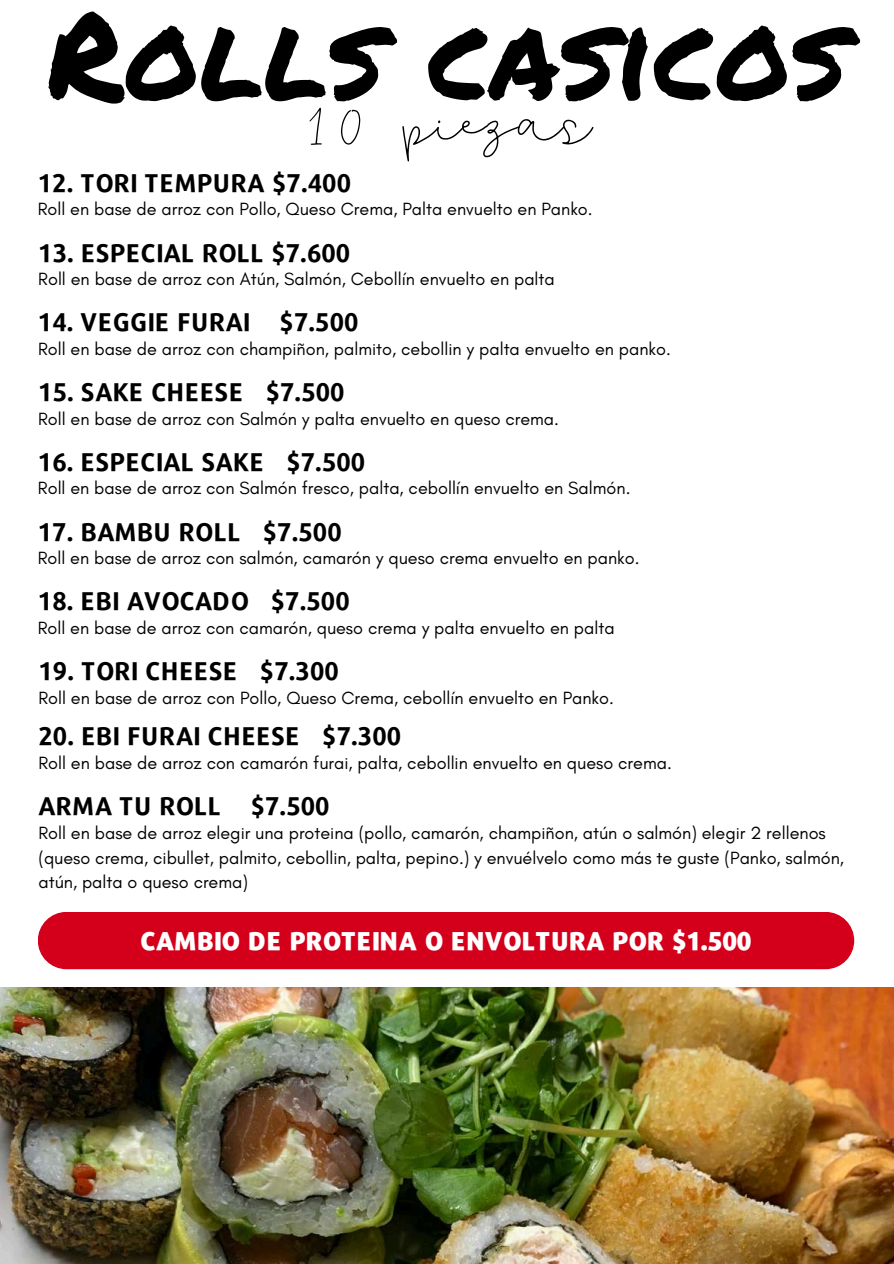
<style>
.page{position:relative;width:894px;height:1264px;background:#fff}
.page>*{position:absolute;margin:0;border:0;box-sizing:border-box;transform-origin:0 0}
.t1{font:120px "Permanent Marker";color:#000}
.t2{font:63.9px "Beautiful";color:#000}
.t3{font:700 25.5px "Repo";color:#000}
.t4{font:900 25.5px "Repo";color:#fff}
.t5{font:18px/24.8px "Glacial Indifference";color:#000}
</style>
<div class="page">
<img style="left:0;top:987px;width:893px;height:276px">
<div style="left:38px;top:911px;width:816px;height:58px;background:#d4001b;border-radius:29px"></div>
<h1 class="t1" style="left:47px;top:-34px;width:801px">Rolls casicos</h1>
<h2 class="t2" style="left:303px;top:84px;width:290px">10 piezas</h2>
<h3 class="t3" style="left:38px;top:166px;width:315px">12. TORI TEMPURA $7.400</h3>
<p class="t5" style="left:38px;top:197px;width:556px">Roll en base de arroz con Pollo, Queso Crema, Palta envuelto en Panko.</p>
<h3 class="t3" style="left:38px;top:236px;width:313px">13. ESPECIAL ROLL $7.600</h3>
<p class="t5" style="left:38px;top:266px;width:518px">Roll en base de arroz con Atún, Salmón, Cebollín envuelto en palta</p>
<h3 class="t3" style="left:38px;top:305px;width:322px">14. VEGGIE FURAI $7.500</h3>
<p class="t5" style="left:38px;top:336px;width:634px">Roll en base de arroz con champiñon, palmito, cebollin y palta envuelto en panko.</p>
<h3 class="t3" style="left:38px;top:375px;width:308px">15. SAKE CHEESE $7.500</h3>
<p class="t5" style="left:38px;top:406px;width:522px">Roll en base de arroz con Salmón y palta envuelto en queso crema.</p>
<h3 class="t3" style="left:38px;top:445px;width:329px">16. ESPECIAL SAKE $7.500</h3>
<p class="t5" style="left:38px;top:475px;width:594px">Roll en base de arroz con Salmón fresco, palta, cebollín envuelto en Salmón.</p>
<h3 class="t3" style="left:38px;top:515px;width:305px">17. BAMBU ROLL $7.500</h3>
<p class="t5" style="left:38px;top:545px;width:603px">Roll en base de arroz con salmón, camarón y queso crema envuelto en panko.</p>
<h3 class="t3" style="left:38px;top:584px;width:313px">18. EBI AVOCADO $7.500</h3>
<p class="t5" style="left:38px;top:615px;width:578px">Roll en base de arroz con camarón, queso crema y palta envuelto en palta</p>
<h3 class="t3" style="left:38px;top:654px;width:302px">19. TORI CHEESE $7.300</h3>
<p class="t5" style="left:38px;top:685px;width:576px">Roll en base de arroz con Pollo, Queso Crema, cebollín envuelto en Panko.</p>
<h3 class="t3" style="left:38px;top:719px;width:364px">20. EBI FURAI CHEESE $7.300</h3>
<p class="t5" style="left:38px;top:750px;width:634px">Roll en base de arroz con camarón furai, palta, cebollin envuelto en queso crema.</p>
<h3 class="t3" style="left:38px;top:789px;width:292px">ARMA TU ROLL $7.500</h3>
<p class="t5" style="left:38px;top:820px;width:806px">Roll en base de arroz elegir una proteina (pollo, camarón, champiñon, atún o salmón) elegir 2 rellenos (queso crema, cibullet, palmito, cebollin, palta, pepino.) y envuélvelo como más te guste (Panko, salmón, atún, palta o queso crema)</p>
<h3 class="t4" style="left:141px;top:923px;width:612px">CAMBIO DE PROTEINA O ENVOLTURA POR $1.500</h3>
</div>
